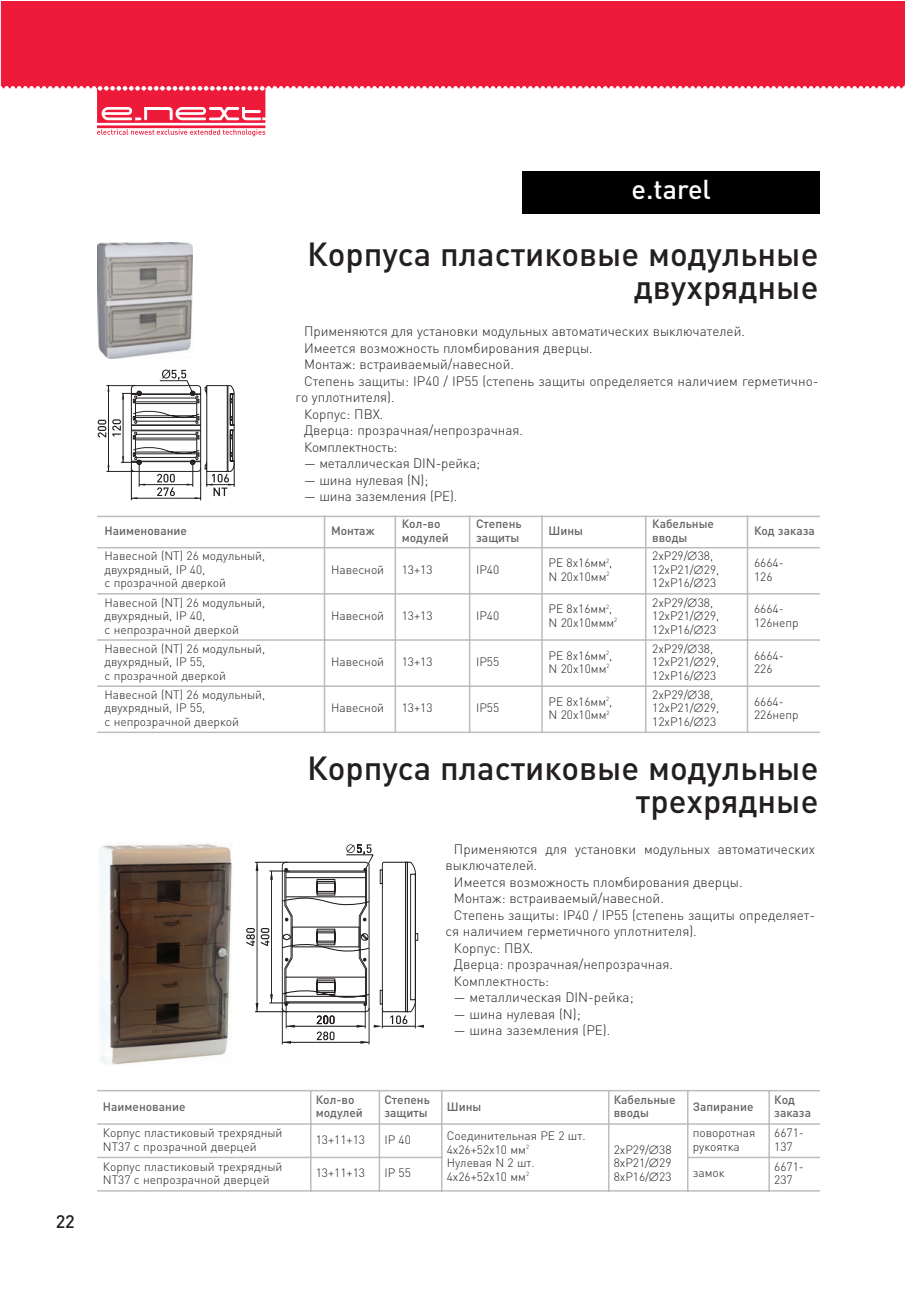
<style>
.page{position:relative;width:906px;height:1289px;background:#fff}
.page>*{position:absolute;margin:0;border:0;box-sizing:border-box;transform-origin:0 0}
.t1{font:500 33px/33px "DIN Pro";color:#231f20;text-align:right}
.t2{font:500 27px "DIN Pro";color:#fff}
.t3{font:500 18px "DIN Pro";color:#231f20}
.t4{font:300 13.5px "DIN Pro";color:#231f20}
.t5{font:300 12px/13.5px "DIN Pro";color:#231f20}
.t6{font:500 12px/13.5px "DIN Pro";color:#636366}
</style>
<div class="page">
<svg style="left:97px;top:88px;width:168px;height:48px"></svg>
<div style="left:1px;top:2px;width:903px;height:86px;background:#ed1a3a"></div>
<div style="left:522px;top:171px;width:298px;height:42px;background:#000"></div>
<img style="left:97px;top:243px;width:95px;height:115px">
<hr style="left:131px;top:468px;width:1px;height:32px;background:#231f20">
<hr style="left:200px;top:468px;width:1px;height:32px;background:#231f20">
<svg style="left:98px;top:369px;width:137px;height:130px"></svg>
<hr style="left:310px;top:1089px;width:2px;height:102px;background:#bcbdc0">
<hr style="left:379px;top:1089px;width:1px;height:102px;background:#bcbdc0">
<hr style="left:441px;top:1089px;width:2px;height:102px;background:#bcbdc0">
<hr style="left:608px;top:1089px;width:1px;height:102px;background:#bcbdc0">
<hr style="left:687px;top:1089px;width:2px;height:102px;background:#bcbdc0">
<hr style="left:768px;top:1089px;width:2px;height:102px;background:#bcbdc0">
<hr style="left:97px;top:1089px;width:723px;height:2px;background:#bcbdc0">
<hr style="left:97px;top:1123px;width:723px;height:1px;background:#bcbdc0">
<hr style="left:97px;top:1156px;width:346px;height:2px;background:#bcbdc0">
<hr style="left:687px;top:1156px;width:133px;height:2px;background:#bcbdc0">
<hr style="left:97px;top:1190px;width:723px;height:1px;background:#bcbdc0">
<img style="left:100px;top:843px;width:132px;height:222px">
<hr style="left:282px;top:1007px;width:1px;height:37px;background:#231f20">
<hr style="left:369px;top:1007px;width:1px;height:37px;background:#231f20">
<svg style="left:246px;top:844px;width:178px;height:199px"></svg>
<hr style="left:324px;top:515px;width:1px;height:218px;background:#bcbdc0">
<hr style="left:395px;top:515px;width:1px;height:218px;background:#bcbdc0">
<hr style="left:469px;top:515px;width:1px;height:218px;background:#bcbdc0">
<hr style="left:541px;top:515px;width:2px;height:218px;background:#bcbdc0">
<hr style="left:645px;top:515px;width:1px;height:218px;background:#bcbdc0">
<hr style="left:747px;top:515px;width:1px;height:218px;background:#bcbdc0">
<hr style="left:97px;top:515px;width:723px;height:2px;background:#bcbdc0">
<hr style="left:97px;top:547px;width:723px;height:1px;background:#bcbdc0">
<hr style="left:97px;top:593px;width:723px;height:1px;background:#bcbdc0">
<hr style="left:97px;top:639px;width:723px;height:2px;background:#bcbdc0">
<hr style="left:97px;top:685px;width:723px;height:2px;background:#bcbdc0">
<hr style="left:97px;top:731px;width:723px;height:2px;background:#bcbdc0">
<h3 class="t3" style="left:56px;top:1215px;width:21px">22</h3>
<h2 class="t2" style="left:631px;top:180px;width:81px">e.tarel</h2>
<h1 class="t1" style="left:307px;top:241px;width:513px">Корпуса пластиковые модульные двухрядные</h1>
<p class="t4" style="left:304px;top:326px;width:442px">Применяются для установки модульных автоматических выключателей.</p>
<p class="t4" style="left:304px;top:343px;width:290px">Имеется возможность пломбирования дверцы.</p>
<p class="t4" style="left:304px;top:359px;width:211px">Монтаж: встраиваемый/навесной.</p>
<p class="t4" style="left:304px;top:376px;width:516px">Степень защиты: IP40 / IP55 (степень защиты определяется наличием герметично-</p>
<p class="t4" style="left:296px;top:392px;width:101px">го уплотнителя).</p>
<p class="t4" style="left:304px;top:409px;width:81px">Корпус: ПВХ.</p>
<p class="t4" style="left:304px;top:425px;width:221px">Дверца: прозрачная/непрозрачная.</p>
<p class="t4" style="left:304px;top:442px;width:95px">Комплектность:</p>
<p class="t4" style="left:304px;top:458px;width:178px">— металлическая DIN-рейка;</p>
<p class="t4" style="left:304px;top:475px;width:126px">— шина нулевая (N);</p>
<p class="t4" style="left:304px;top:491px;width:155px">— шина заземления (PE).</p>
<p class="t6" style="left:104px;top:525px;width:84px">Наименование</p>
<p class="t6" style="left:331px;top:525px;width:45px">Монтаж</p>
<p class="t6" style="left:402px;top:519px;width:49px">Кол-во модулей</p>
<p class="t6" style="left:476px;top:519px;width:47px">Степень защиты</p>
<p class="t6" style="left:548px;top:525px;width:36px">Шины</p>
<p class="t6" style="left:652px;top:519px;width:63px">Кабельные вводы</p>
<p class="t6" style="left:754px;top:525px;width:62px">Код заказа</p>
<p class="t5" style="left:104px;top:551px;width:162px">Навесной (NT) 26 модульный, двухрядный, IP 40,<br>с прозрачной дверкой</p>
<p class="t5" style="left:331px;top:564px;width:55px">Навесной</p>
<p class="t5" style="left:402px;top:564px;width:32px">13+13</p>
<p class="t5" style="left:476px;top:564px;width:25px">IP40</p>
<p class="t5" style="left:548px;top:557px;width:65px">PE 8x16мм<sup>2</sup>,<br>N 20x10мм<sup>2</sup></p>
<p class="t5" style="left:652px;top:551px;width:69px">2хP29/∅38,<br>12xP21/∅29,<br>12xP16/∅23</p>
<p class="t5" style="left:754px;top:557px;width:31px">6664-<br>126</p>
<p class="t5" style="left:104px;top:597px;width:162px">Навесной (NT) 26 модульный, двухрядный, IP 40,<br>с непрозрачной дверкой</p>
<p class="t5" style="left:331px;top:610px;width:55px">Навесной</p>
<p class="t5" style="left:402px;top:610px;width:32px">13+13</p>
<p class="t5" style="left:476px;top:610px;width:25px">IP40</p>
<p class="t5" style="left:548px;top:604px;width:70px">PE 8x16мм<sup>2</sup>,<br>N 20x10ммм<sup>2</sup></p>
<p class="t5" style="left:652px;top:597px;width:69px">2хP29/∅38,<br>12xP21/∅29,<br>12xP16/∅23</p>
<p class="t5" style="left:754px;top:604px;width:46px">6664-<br>126непр</p>
<p class="t5" style="left:104px;top:643px;width:162px">Навесной (NT) 26 модульный, двухрядный, IP 55,<br>с прозрачной дверкой</p>
<p class="t5" style="left:331px;top:656px;width:55px">Навесной</p>
<p class="t5" style="left:402px;top:656px;width:32px">13+13</p>
<p class="t5" style="left:476px;top:656px;width:25px">IP55</p>
<p class="t5" style="left:548px;top:650px;width:65px">PE 8x16мм<sup>2</sup>,<br>N 20x10мм<sup>2</sup></p>
<p class="t5" style="left:652px;top:643px;width:69px">2хP29/∅38,<br>12xP21/∅29,<br>12xP16/∅23</p>
<p class="t5" style="left:754px;top:650px;width:31px">6664-<br>226</p>
<p class="t5" style="left:104px;top:689px;width:162px">Навесной (NT) 26 модульный, двухрядный, IP 55,<br>с непрозрачной дверкой</p>
<p class="t5" style="left:331px;top:703px;width:55px">Навесной</p>
<p class="t5" style="left:402px;top:703px;width:32px">13+13</p>
<p class="t5" style="left:476px;top:703px;width:25px">IP55</p>
<p class="t5" style="left:548px;top:696px;width:65px">PE 8x16мм<sup>2</sup>,<br>N 20x10мм<sup>2</sup></p>
<p class="t5" style="left:652px;top:689px;width:69px">2хP29/∅38,<br>12xP21/∅29,<br>12xP16/∅23</p>
<p class="t5" style="left:754px;top:696px;width:46px">6664-<br>226непр</p>
<h1 class="t1" style="left:307px;top:755px;width:513px">Корпуса пластиковые модульные трехрядные</h1>
<p class="t4" style="left:454px;top:844px;width:363px">Применяются для установки модульных автоматических</p>
<p class="t4" style="left:445px;top:860px;width:94px">выключателей.</p>
<p class="t4" style="left:454px;top:877px;width:290px">Имеется возможность пломбирования дверцы.</p>
<p class="t4" style="left:454px;top:893px;width:211px">Монтаж: встраиваемый/навесной.</p>
<p class="t4" style="left:454px;top:910px;width:363px">Степень защиты: IP40 / IP55 (степень защиты определяет-</p>
<p class="t4" style="left:445px;top:926px;width:253px">ся наличием герметичного уплотнителя).</p>
<p class="t4" style="left:454px;top:943px;width:81px">Корпус: ПВХ.</p>
<p class="t4" style="left:454px;top:959px;width:221px">Дверца: прозрачная/непрозрачная.</p>
<p class="t4" style="left:454px;top:976px;width:97px">Комплектность:</p>
<p class="t4" style="left:454px;top:992px;width:181px">— металлическая DIN-рейка;</p>
<p class="t4" style="left:454px;top:1009px;width:128px">— шина нулевая (N);</p>
<p class="t4" style="left:454px;top:1025px;width:158px">— шина заземления (PE).</p>
<p class="t6" style="left:103px;top:1100px;width:84px">Наименование</p>
<p class="t6" style="left:316px;top:1094px;width:49px">Кол-во модулей</p>
<p class="t6" style="left:384px;top:1094px;width:47px">Степень защиты</p>
<p class="t6" style="left:447px;top:1100px;width:36px">Шины</p>
<p class="t6" style="left:614px;top:1094px;width:63px">Кабельные вводы</p>
<p class="t6" style="left:693px;top:1100px;width:62px">Запирание</p>
<p class="t6" style="left:774px;top:1094px;width:38px">Код заказа</p>
<p class="t5" style="left:103px;top:1127px;width:181px">Корпус пластиковый трехрядный<br>NT37 с прозрачной дверцей</p>
<p class="t5" style="left:316px;top:1134px;width:51px">13+11+13</p>
<p class="t5" style="left:384px;top:1134px;width:28px">IP 40</p>
<p class="t5" style="left:447px;top:1130px;width:140px">Соединительная PE 2 шт.<br>4x26+52x10 мм<sup>2<br></sup>Нулевая N 2 шт.<br>4x26+52x10 мм<sup>2</sup></p>
<p class="t5" style="left:693px;top:1127px;width:64px">поворотная рукоятка</p>
<p class="t5" style="left:774px;top:1127px;width:31px">6671-<br>137</p>
<p class="t5" style="left:614px;top:1144px;width:59px;text-align:justify">2хP29/∅38<br>8хР21/∅29<br>8хР16/∅23</p>
<p class="t5" style="left:103px;top:1161px;width:181px">Корпус пластиковый трехрядный<br>NT37 с непрозрачной дверцей</p>
<p class="t5" style="left:316px;top:1167px;width:51px">13+11+13</p>
<p class="t5" style="left:384px;top:1167px;width:28px">IP 55</p>
<p class="t5" style="left:693px;top:1167px;width:33px">замок</p>
<p class="t5" style="left:774px;top:1161px;width:31px">6671-<br>237</p>
</div>
